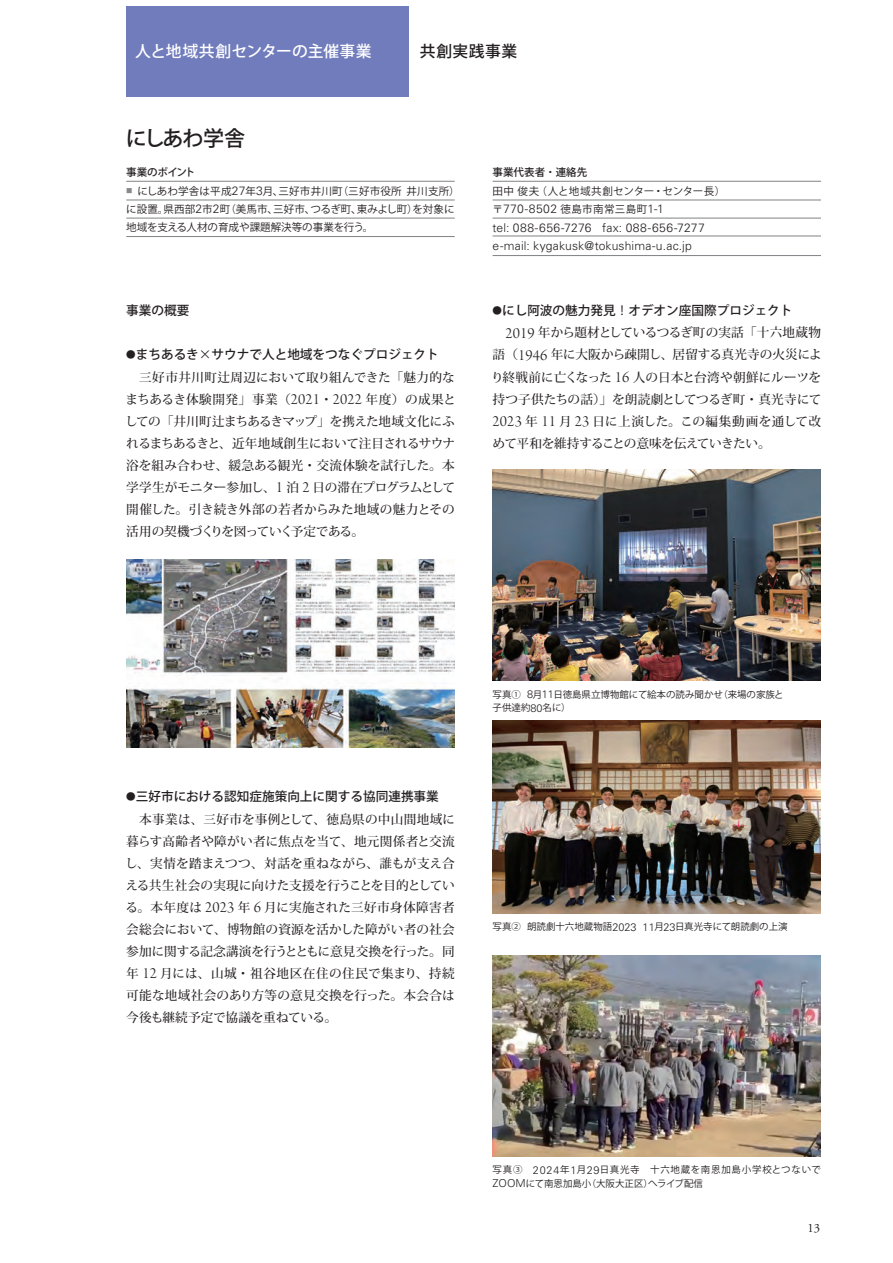
<style>
.page{position:relative;width:893px;height:1263px;background:#fff}
.page>*{position:absolute;margin:0;border:0;box-sizing:border-box;transform-origin:0 0}
.t1{font:21px "Koz Go Pr 6 N Medium 90 msp RKSJ H";letter-spacing:-.06em;color:#231f20}
.t2{font:15.75px "Koz Go Pr 6 N Medium 90 msp RKSJ H";color:#fff}
.t3{font:15.75px "Koz Go Pr 6 N Medium 90 msp RKSJ H";letter-spacing:.035em;color:#231f20}
.t4{font:12.6px/22px "Koz Min Pr 6 N Medium 90 msp RKSJ H";color:#231f20;text-align:justify}
.t5{font:12.6px "Koz Go Pr 6 N Medium 90 msp RKSJ H";color:#231f20}
.t6{font:12.6px "Adobe Garamond Pro";color:#231f20}
.t7{font:300 12.15px/18.5px "Univers LT Pro 45";letter-spacing:.015em;color:#231f20}
.t8{font:10.5px/18.5px "Koz Go Pr 6 N Regular 90 msp RKSJ H";color:#231f20}
.t9{font:10.5px "Koz Go Pr 6 N Medium 90 msp RKSJ H";color:#231f20}
.t10{font:10.5px "Koz Go Pr 6 N Medium 90 msp RKSJ H";letter-spacing:-.04em;color:#231f20}
.t11{font:9.45px/13.6px "Koz Go Pr 6 N Regular 90 msp RKSJ H";color:#231f20}
.t12{font:9.45px/13.6px "Koz Go Pr 6 N Regular 90 msp RKSJ H";letter-spacing:.04em;color:#231f20}
.s1{font-family:"Univers LT Pro 45";font-weight:300;font-size:12.15px}
.s2{font-family:"Koz Go Pr 6 N Regular 90 msp RKSJ H";font-size:9.45px}
.s3{font-family:"Koz Go Pr 6 N Regular 90 msp RKSJ H"}
.s4{font-family:"Koz Min Pr 6 N Regular 90 msp RKSJ H"}
.s5{font-family:"Arno Pro Light Display";font-size:16.35px}
.s6{font-family:"Koz Go Pr 6 N Regular 90 msp RKSJ H";font-weight:400;font-size:10.5px}
.s7{font-family:"Univers LT Pro 45";font-weight:300;font-size:10.95px}
</style>
<div class="page">
<hr style="left:126px;top:181px;width:329px;height:1px;background:#808285">
<hr style="left:493px;top:181px;width:328px;height:1px;background:#808285">
<hr style="left:493px;top:236px;width:328px;height:1px;background:#808285">
<hr style="left:126px;top:218px;width:329px;height:1px;background:#808285">
<hr style="left:493px;top:218px;width:328px;height:1px;background:#808285">
<hr style="left:493px;top:255px;width:328px;height:1px;background:#808285">
<hr style="left:126px;top:200px;width:329px;height:1px;background:#808285">
<hr style="left:126px;top:236px;width:329px;height:1px;background:#808285">
<hr style="left:493px;top:200px;width:328px;height:1px;background:#808285">
<div style="left:126px;top:6px;width:283px;height:91px;background:#717cbc"></div>
<img style="left:126px;top:560px;width:329px;height:187px">
<img style="left:493px;top:956px;width:328px;height:201px">
<img style="left:493px;top:469px;width:328px;height:212px">
<img style="left:493px;top:720px;width:328px;height:193px">
<p class="t2" style="left:135px;top:45px;width:238px">人と地域共創センターの主催事業</p>
<p class="t3" style="left:420px;top:45px;width:99px">共創実践事業</p>
<h1 class="t1" style="left:126px;top:130px;width:121px">にしあわ学舎</h1>
<p class="t10" style="left:126px;top:168px;width:71px">事業のポイント</p>
<p class="t8" style="left:126px;top:183px;width:335px"><sup>■</sup> にしあわ学舎は平成<span class="s1">27</span>年<span class="s1">3</span>月、三好市井川町（三好市役所井川支所）に設置。県西部<span class="s1">2</span>市<span class="s1">2</span>町（美馬市、三好市、つるぎ町、東みよし町）を対象に地域を支える人材の育成や課題解決等の事業を行う。</p>
<p class="t5" style="left:126px;top:306px;width:65px">事業の概要</p>
<p class="t5" style="left:126px;top:350px;width:314px"><span class="s2">●</span>まちあるき<span class="s3">×</span>サウナで人と地域をつなぐプロジェクト</p>
<p class="t4" style="left:125px;top:367px;width:332px">　三好市井川町辻周辺において取り組んできた<span class="s4">「</span>魅力的なまちあるき体験開発<span class="s4">」</span>事業<span class="s4">（</span><span class="s5">2021</span><span class="s4">・</span><span class="s5">2022</span> 年度<span class="s4">）</span>の成果としての<span class="s4">「</span>井川町辻まちあるきマップ<span class="s4">」</span>を携えた地域文化にふれるまちあるきと<span class="s4">、</span>近年地域創生において注目されるサウナ浴を組み合わせ<span class="s4">、</span>緩急ある観光<span class="s4">・</span>交流体験を試行した<span class="s4">。</span>本学学生がモニター参加し<span class="s4">、</span><span class="s5">1</span> 泊 <span class="s5">2</span> 日の滞在プログラムとして開催した<span class="s4">。</span>引き続き外部の若者からみた地域の魅力とその活用の契機づくりを図っていく予定である<span class="s4">。</span></p>
<p class="t9" style="left:493px;top:168px;width:96px">事業代表者<span class="s3">・</span>連絡先</p>
<p class="t8" style="left:493px;top:183px;width:234px">田中俊夫（人と地域共創センター・センター長）</p>
<p class="t7" style="left:493px;top:200px;width:214px"><span class="s6">〒</span>770-8502 <span class="s6">徳島市南常三島町</span>1-1<br>tel: 088-656-7276 fax: 088-656-7277 e-mail: kygakusk@tokushima-u.ac.jp</p>
<p class="t5" style="left:493px;top:306px;width:301px"><span class="s2">●</span>にし阿波の魅力発見<span class="s3">！</span>オデオン座国際プロジェクト</p>
<p class="t4" style="left:491px;top:323px;width:332px;text-indent:14px"><span class="s5">2019</span> 年から題材としているつるぎ町の実話<span class="s4">「</span>十六地蔵物語<span class="s4">（</span><span class="s5">1946</span> 年に大阪から疎開し<span class="s4">、</span>居留する真光寺の火災により終戦前に亡くなった <span class="s5">16</span> 人の日本と台湾や朝鮮にルーツを持つ子供たちの話<span class="s4">）」</span>を朗読劇としてつるぎ町<span class="s4">・</span>真光寺にて<span class="s5">2023</span> 年 <span class="s5">11</span> 月 <span class="s5">23</span> 日に上演した<span class="s4">。</span>この編集動画を通して改めて平和を維持することの意味を伝えていきたい<span class="s4">。</span></p>
<p class="t5" style="left:126px;top:792px;width:314px"><span class="s2">●</span>三好市における認知症施策向上に関する協同連携事業</p>
<p class="t4" style="left:125px;top:809px;width:332px">　本事業は<span class="s4">、</span>三好市を事例として<span class="s4">、</span>徳島県の中山間地域に暮らす高齢者や障がい者に焦点を当て<span class="s4">、</span>地元関係者と交流し<span class="s4">、</span>実情を踏まえつつ<span class="s4">、</span>対話を重ねながら<span class="s4">、</span>誰もが支え合える共生社会の実現に向けた支援を行うことを目的としている<span class="s4">。</span>本年度は <span class="s5">2023</span> 年 <span class="s5">6</span> 月に実施された三好市身体障害者会総会において<span class="s4">、</span>博物館の資源を活かした障がい者の社会参加に関する記念講演を行うとともに意見交換を行った<span class="s4">。</span>同年 <span class="s5">12</span> 月には<span class="s4">、</span>山城<span class="s4">・</span>祖谷地区在住の住民で集まり<span class="s4">、</span>持続可能な地域社会のあり方等の意見交換を行った<span class="s4">。</span>本会合は今後も継続予定で協議を重ねている<span class="s4">。</span></p>
<p class="t11" style="left:493px;top:689px;width:293px">写真① <span class="s7">8</span>月<span class="s7">11</span>日徳島県立博物館にて絵本の読み聞かせ（来場の家族と子供達約<span class="s7">80</span>名に）</p>
<p class="t11" style="left:493px;top:921px;width:297px">写真② 朗読劇十六地蔵物語<span class="s7">2023 11</span>月<span class="s7">23</span>日真光寺にて朗読劇の上演</p>
<p class="t12" style="left:493px;top:1164px;width:330px">写真③ <span class="s7">2024</span>年<span class="s7">1</span>月<span class="s7">29</span>日真光寺 十六地蔵を南恩加島小学校とつないで<br><span class="s7">ZOOM</span>にて南恩加島小（大阪大正区）へライブ配信</p>
<p class="t6" style="left:807px;top:1220px;width:14px">13</p>
</div>
